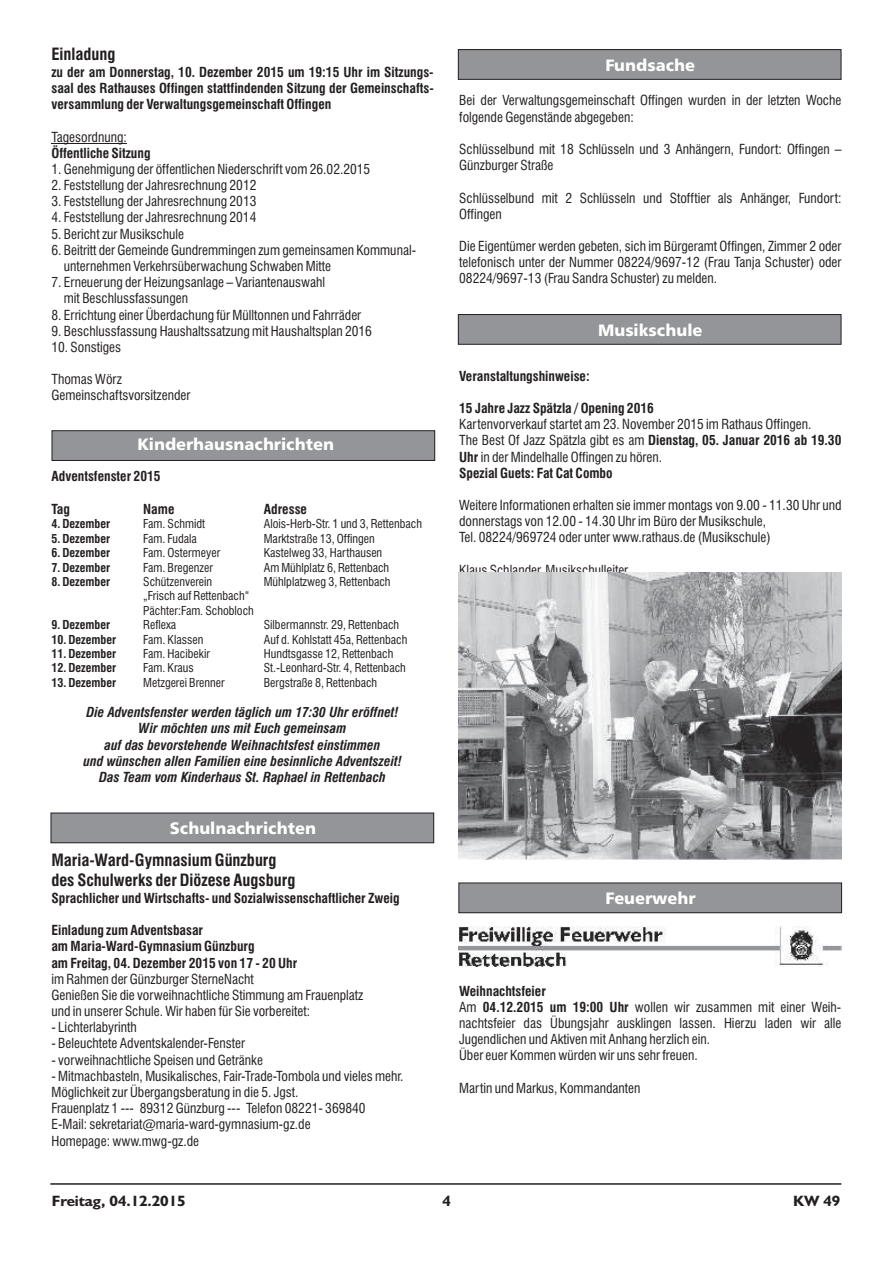
<style>
.page{position:relative;width:893px;height:1263px;background:#fff}
.page>*{position:absolute;margin:0;border:0;box-sizing:border-box;transform-origin:0 0}
.t1{font:16.5px "Humanist 777 BT Black B";color:#fff}
.t2{font:700 condensed 16.5px/19.8px "Swiss 721 BT";color:#231f20}
.t3{font:700 15px "Humanist 521 BT";letter-spacing:-.005em;color:#231f20;scale:1.04 1}
.t4{font:condensed 13.5px/16.2px "Swiss 721 BT";color:#231f20}
.t5{font:700 condensed 13.5px/16.2px "Swiss 721 BT";color:#231f20}
.t6{font:italic 700 condensed 13.5px/16.4px "Swiss 721 BT";color:#231f20;text-align:center}
.t7{font:condensed 12px/14.4px "Swiss 721 BT";color:#231f20}
.t8{font:700 condensed 12px "Swiss 721 BT";color:#231f20}
.s1{font-weight:700}
</style>
<div class="page">
<hr style="left:50px;top:1183px;width:791px;height:2px;background:#231f20">
<hr style="left:51px;top:143px;width:76px;height:1px;background:#231f20">
<div style="left:52px;top:431px;width:383px;height:29px;background:#939598"></div>
<div style="left:52px;top:430px;width:383px;height:31px;border:1px solid #231f20"></div>
<div style="left:458px;top:50px;width:383px;height:29px;background:#939598"></div>
<div style="left:458px;top:49px;width:383px;height:31px;border:1px solid #231f20"></div>
<div style="left:458px;top:315px;width:383px;height:29px;background:#939598"></div>
<div style="left:458px;top:314px;width:383px;height:31px;border:1px solid #231f20"></div>
<div style="left:51px;top:813px;width:383px;height:30px;background:#939598"></div>
<div style="left:51px;top:813px;width:383px;height:30px;border:1px solid #231f20"></div>
<img style="left:458px;top:572px;width:383px;height:287px">
<div style="left:459px;top:883px;width:382px;height:30px;background:#939598"></div>
<div style="left:458px;top:883px;width:384px;height:30px;border:1px solid #231f20"></div>
<img style="left:459px;top:926px;width:382px;height:41px">
<p class="t2" style="left:51px;top:45px;width:66px">Einladung</p>
<p class="t5" style="left:51px;top:65px;width:384px">zu der am Donnerstag, 10. Dezember 2015 um 19:15 Uhr im Sitzungs&shy;saal des Rathauses Offingen stattfindenden Sitzung der Gemeinschafts-</p>
<p class="t5" style="left:51px;top:97px;width:281px">versammlung der Verwaltungsgemeinschaft Offingen</p>
<p class="t1" style="left:605px;top:58px;width:91px">Fundsache</p>
<p class="t4" style="left:459px;top:94px;width:384px">Bei der Verwaltungsgemeinschaft Offingen wurden in der letzten Woche</p>
<p class="t4" style="left:459px;top:110px;width:176px">folgende Gegenstände abgegeben:</p>
<p class="t4" style="left:51px;top:130px;width:77px">Tagesordnung:</p>
<p class="t5" style="left:51px;top:146px;width:101px">Öffentliche Sitzung</p>
<p class="t4" style="left:459px;top:142px;width:384px">Schlüsselbund mit 18 Schlüsseln und 3 Anhängern, Fundort: Offingen –<br>Günzburger Straße</p>
<p class="t4" style="left:51px;top:162px;width:320px">1. Genehmigung der öffentlichen Niederschrift vom 26.02.2015</p>
<p class="t4" style="left:51px;top:178px;width:206px">2. Feststellung der Jahresrechnung 2012</p>
<p class="t4" style="left:459px;top:191px;width:384px">Schlüsselbund mit 2 Schlüsseln und Stofftier als Anhänger, Fundort:</p>
<p class="t4" style="left:51px;top:194px;width:206px">3. Feststellung der Jahresrechnung 2013</p>
<p class="t4" style="left:459px;top:207px;width:44px">Offingen</p>
<p class="t4" style="left:51px;top:211px;width:206px">4. Feststellung der Jahresrechnung 2014</p>
<p class="t4" style="left:51px;top:227px;width:134px">5. Bericht zur Musikschule</p>
<p class="t4" style="left:459px;top:239px;width:384px">Die Eigentümer werden gebeten, sich im Bürgeramt Offingen, Zimmer 2 oder</p>
<p class="t4" style="left:51px;top:243px;width:366px">6. Beitritt der Gemeinde Gundremmingen zum gemeinsamen Kommunal-</p>
<p class="t4" style="left:459px;top:255px;width:384px">telefonisch unter der Nummer 08224/9697-12 (Frau Tanja Schuster) oder</p>
<p class="t4" style="left:64px;top:259px;width:269px">unternehmen Verkehrsüberwachung Schwaben Mitte</p>
<p class="t4" style="left:459px;top:272px;width:260px">08224/9697-13 (Frau Sandra Schuster) zu melden.</p>
<p class="t4" style="left:64px;top:275px;width:263px;text-indent:-12px">7. Erneuerung der Heizungsanlage – Variantenauswahl mit Beschlussfassungen</p>
<p class="t4" style="left:51px;top:308px;width:311px">8. Errichtung einer Überdachung für Mülltonnen und Fahrräder</p>
<p class="t4" style="left:51px;top:324px;width:322px">9. Beschlussfassung Haushaltssatzung mit Haushaltsplan 2016</p>
<p class="t4" style="left:51px;top:340px;width:71px">10. Sonstiges</p>
<p class="t1" style="left:598px;top:323px;width:106px">Musikschule</p>
<p class="t4" style="left:51px;top:372px;width:140px">Thomas Wörz<br>Gemeinschaftsvorsitzender</p>
<p class="t1" style="left:119px;top:438px;width:251px">Amtliche Bekanntmachungen</p>
<p class="t1" style="left:138px;top:438px;width:198px">Kinderhausnachrichten</p>
<p class="t5" style="left:459px;top:369px;width:132px">Veranstaltungshinweise:</p>
<p class="t5" style="left:459px;top:401px;width:196px">15 Jahre Jazz Spätzla / Opening 2016</p>
<p class="t4" style="left:459px;top:417px;width:384px">Kartenvorverkauf startet am 23. November 2015 im Rathaus Offingen.<br>The Best Of Jazz Spätzla gibt es am <span class="s1">Dienstag, 05. Januar 2016 ab 19.30<br>Uhr</span> in der Mindelhalle Offingen zu hören.</p>
<p class="t5" style="left:51px;top:469px;width:111px">Adventsfenster 2015</p>
<p class="t5" style="left:459px;top:466px;width:155px">Spezial Guets: Fat Cat Combo</p>
<p class="t4" style="left:459px;top:498px;width:384px">Weitere Informationen erhalten sie immer montags von 9.00 - 11.30 Uhr und</p>
<p class="t5" style="left:51px;top:502px;width:20px">Tag</p>
<p class="t5" style="left:143px;top:502px;width:33px">Name</p>
<p class="t5" style="left:264px;top:502px;width:45px">Adresse</p>
<p class="t8" style="left:51px;top:519px;width:60px">4. Dezember</p>
<p class="t7" style="left:143px;top:518px;width:63px">Fam. Schmidt</p>
<p class="t7" style="left:264px;top:518px;width:160px">Alois-Herb-Str. 1 und 3, Rettenbach</p>
<p class="t4" style="left:459px;top:514px;width:308px">donnerstags von 12.00 - 14.30 Uhr im Büro der Musikschule,</p>
<p class="t8" style="left:51px;top:534px;width:60px">5. Dezember</p>
<p class="t7" style="left:143px;top:532px;width:55px">Fam. Fudala</p>
<p class="t7" style="left:264px;top:532px;width:112px">Marktstraße 13, Offingen</p>
<p class="t4" style="left:459px;top:531px;width:313px">Tel. 08224/969724 oder unter www.rathaus.de (Musikschule)</p>
<p class="t8" style="left:51px;top:548px;width:60px">6. Dezember</p>
<p class="t7" style="left:143px;top:547px;width:78px">Fam. Ostermeyer</p>
<p class="t7" style="left:264px;top:547px;width:120px">Kastelweg 33, Harthausen</p>
<p class="t8" style="left:51px;top:563px;width:60px">7. Dezember</p>
<p class="t7" style="left:143px;top:561px;width:71px">Fam. Bregenzer</p>
<p class="t7" style="left:264px;top:561px;width:127px">Am Mühlplatz 6, Rettenbach</p>
<p class="t4" style="left:459px;top:563px;width:170px">Klaus Schlander, Musikschulleiter</p>
<p class="t8" style="left:51px;top:577px;width:60px">8. Dezember</p>
<p class="t7" style="left:143px;top:575px;width:70px">Schützenverein</p>
<p class="t7" style="left:264px;top:575px;width:128px">Mühlplatzweg 3, Rettenbach</p>
<p class="t7" style="left:143px;top:590px;width:112px">„Frisch auf Rettenbach“<br>Pächter:Fam. Schobloch</p>
<p class="t8" style="left:51px;top:620px;width:60px">9. Dezember</p>
<p class="t7" style="left:143px;top:619px;width:35px">Reflexa</p>
<p class="t7" style="left:264px;top:619px;width:137px">Silbermannstr. 29, Rettenbach</p>
<p class="t8" style="left:51px;top:635px;width:66px">10. Dezember</p>
<p class="t7" style="left:143px;top:633px;width:62px">Fam. Klassen</p>
<p class="t7" style="left:264px;top:633px;width:145px">Auf d. Kohlstatt 45a, Rettenbach</p>
<p class="t8" style="left:51px;top:649px;width:66px">11. Dezember</p>
<p class="t7" style="left:143px;top:647px;width:68px">Fam. Hacibekir</p>
<p class="t7" style="left:264px;top:647px;width:131px">Hundtsgasse 12, Rettenbach</p>
<p class="t8" style="left:51px;top:663px;width:66px">12. Dezember</p>
<p class="t7" style="left:143px;top:662px;width:52px">Fam. Kraus</p>
<p class="t7" style="left:264px;top:662px;width:144px">St.-Leonhard-Str. 4, Rettenbach</p>
<p class="t8" style="left:51px;top:678px;width:66px">13. Dezember</p>
<p class="t7" style="left:143px;top:676px;width:83px">Metzgerei Brenner</p>
<p class="t7" style="left:264px;top:676px;width:115px">Bergstraße 8, Rettenbach</p>
<p class="t6" style="left:83px;top:705px;width:320px">Die Adventsfenster werden täglich um 17:30 Uhr eröffnet!<br>Wir möchten uns mit Euch gemeinsam<br>auf das bevorstehende Weihnachtsfest einstimmen<br>und wünschen allen Familien eine besinnliche Adventszeit!<br>Das Team vom Kinderhaus St. Raphael in Rettenbach</p>
<p class="t1" style="left:118px;top:820px;width:251px">Amtliche Bekanntmachungen</p>
<p class="t1" style="left:170px;top:822px;width:148px">Schulnachrichten</p>
<p class="t2" style="left:51px;top:852px;width:246px">Maria-Ward-Gymnasium Günzburg des Schulwerks der Diözese Augsburg</p>
<p class="t5" style="left:51px;top:891px;width:350px">Sprachlicher und Wirtschafts- und Sozialwissenschaftlicher Zweig</p>
<p class="t5" style="left:51px;top:923px;width:247px">Einladung zum Adventsbasar<br>am Maria-Ward-Gymnasium Günzburg<br>am Freitag, 04. Dezember 2015 von 17 - 20 Uhr</p>
<p class="t4" style="left:51px;top:972px;width:313px">im Rahmen der Günzburger SterneNacht<br>Genießen Sie die vorweihnachtliche Stimmung am Frauenplatz und in unserer Schule. Wir haben für Sie vorbereitet:</p>
<p class="t4" style="left:51px;top:1020px;width:87px">- Lichterlabyrinth</p>
<p class="t4" style="left:51px;top:1037px;width:195px">- Beleuchtete Adventskalender-Fenster</p>
<p class="t4" style="left:51px;top:1053px;width:213px">- vorweihnachtliche Speisen und Getränke</p>
<p class="t4" style="left:51px;top:1069px;width:353px">- Mitmachbasteln, Musikalisches, Fair-Trade-Tombola und vieles mehr.<br>Möglichkeit zur Übergangsberatung in die 5. Jgst.<br>Frauenplatz 1 --- 89312 Günzburg --- Telefon 08221- 369840<br>E-Mail: sekretariat@maria-ward-gymnasium-gz.de<br>Homepage: www.mwg-gz.de</p>
<p class="t1" style="left:605px;top:892px;width:91px">Feuerwehr</p>
<p class="t4" style="left:459px;top:984px;width:384px"><span class="s1">Weihnachtsfeier<br></span>Am <span class="s1">04.12.2015 um 19:00 Uhr</span> wollen wir zusammen mit einer Weih&shy;nachtsfeier das Übungsjahr ausklingen lassen. Hierzu laden wir alle Jugendlichen und Aktiven mit Anhang herzlich ein.<br>Über euer Kommen würden wir uns sehr freuen.</p>
<p class="t4" style="left:459px;top:1081px;width:183px">Martin und Markus, Kommandanten</p>
<p class="t3" style="left:52px;top:1195px;width:130px">Freitag, 04.12.2015</p>
<p class="t3" style="left:442px;top:1195px;width:10px">4</p>
<p class="t3" style="left:793px;top:1195px;width:47px">KW 49</p>
</div>
